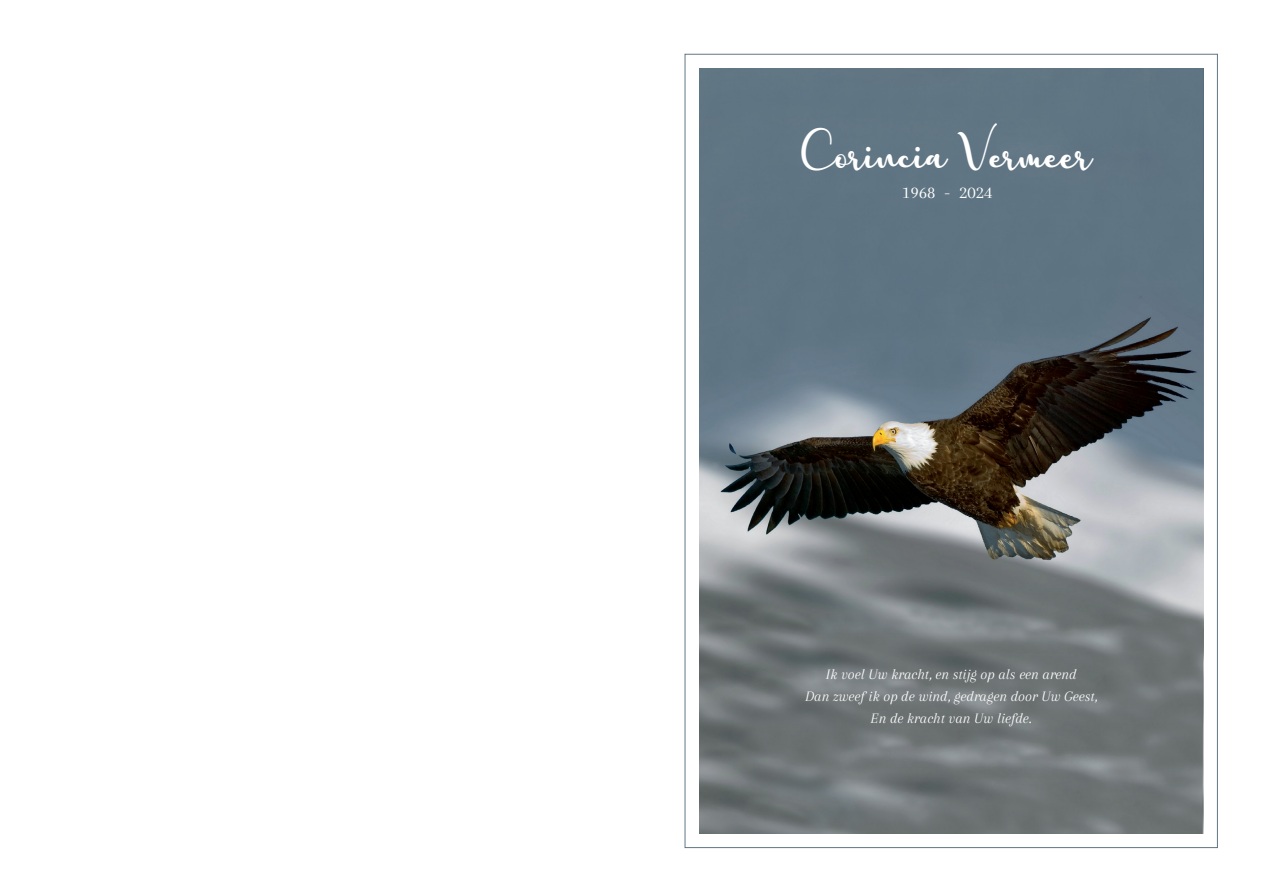
<style>
.page{position:relative;width:1263px;height:893px;background:#fff}
.page>*{position:absolute;margin:0;border:0;box-sizing:border-box;transform-origin:0 0}
.t1{font:33px "charlotte";color:#fff}
.t2{font:18px "Arapey";color:#fff}
.t3{font:italic 15px/22.2px "Arapey";color:#fff;text-align:center}
</style>
<div class="page">
<img style="left:699px;top:68px;width:504px;height:766px">
<h1 class="t1" style="left:802px;top:137px;width:292px">Corincia Vermeer</h1>
<p class="t2" style="left:902px;top:183px;width:92px">1968 - 2024</p>
<p class="t3" style="left:805px;top:663px;width:294px">Ik voel Uw kracht, en stijg op als een arend<br>Dan zweef ik op de wind, gedragen door Uw Geest,<br>En de kracht van Uw liefde.</p>
</div>
